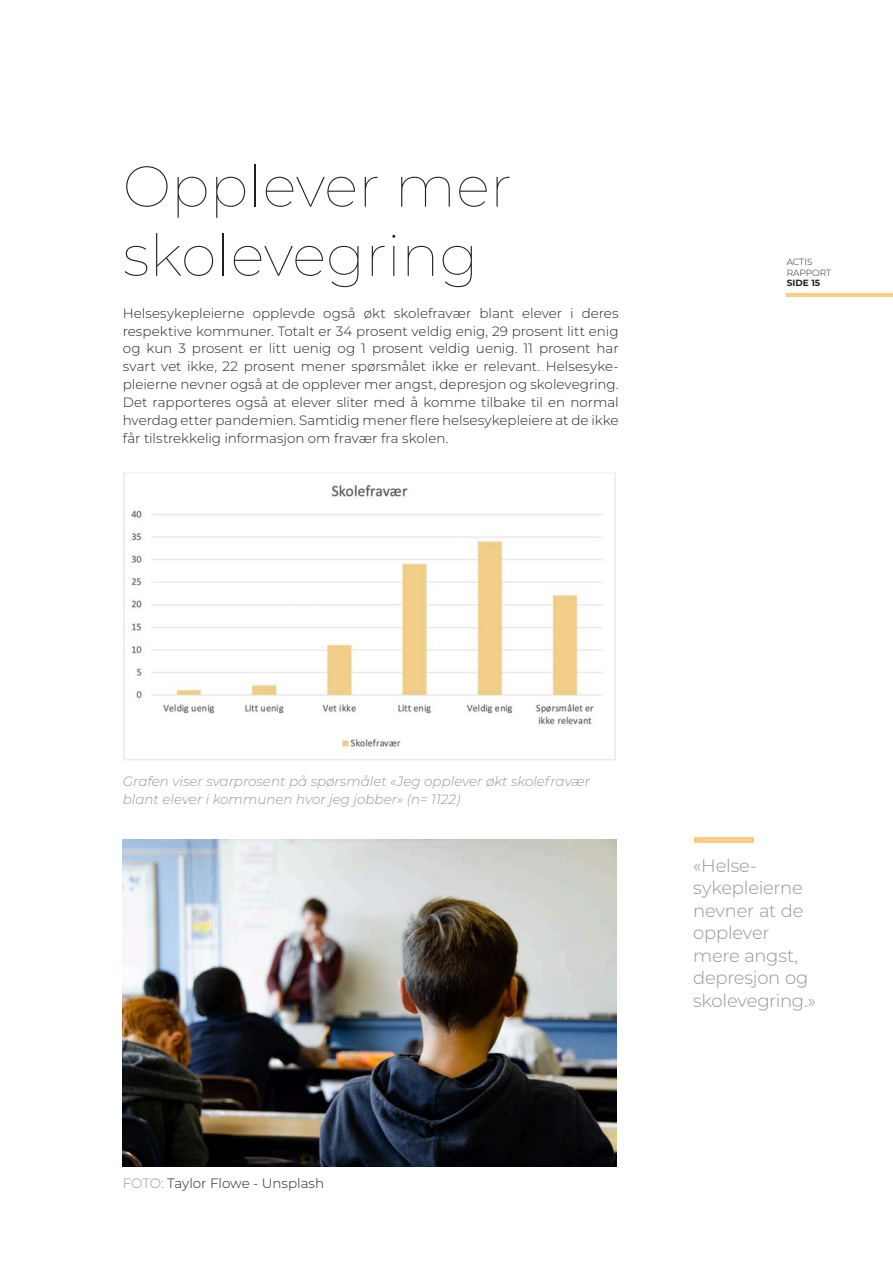
<style>
.page{position:relative;width:893px;height:1263px;background:#fff}
.page>*{position:absolute;margin:0;border:0;box-sizing:border-box;transform-origin:0 0}
.Brødtekst{font:100 57.6px/69.2px "Montserrat";color:#231f20}
.Sitat{font:300 18px/22.5px "Montserrat";letter-spacing:-.015em;color:#939598}
.Brødtekst_inn{font:300 13.5px/18px "Montserrat";color:#231f20;text-align:justify}
.Bildetekst{font:italic 300 13.5px/18px "Montserrat";color:#939598}
.Bildetekst-2{font:300 13.5px "Montserrat";color:#231f20}
.t1{font:300 9px/10.5px "Montserrat";color:#231f20}
.t2{font:700 9px "Montserrat";color:#231f20}
.s1{color:#939598}
</style>
<div class="page">
<hr style="left:787px;top:293px;width:106px;height:4px;background:#fdcb82">
<img style="left:123px;top:472px;width:493px;height:289px">
<img style="left:123px;top:839px;width:494px;height:328px">
<div style="left:694px;top:837px;width:60px;height:6px;background:#fdcb82"></div>
<p class="Brødtekst" style="left:123px;top:150px;width:391px">Opplever mer skolevegring</p>
<p class="Brødtekst_inn" style="left:123px;top:303px;width:497px">Helsesykepleierne opplevde også økt skolefravær blant elever i deres respektive kommuner. Totalt er 34 prosent veldig enig, 29 prosent litt enig og kun 3 prosent er litt uenig og 1 prosent veldig uenig. 11 prosent har svart vet ikke, 22 prosent mener spørsmålet ikke er relevant. Helsesyke&shy;pleierne nevner også at de opplever mer angst, depresjon og skolevegring.<br>Det rapporteres også at elever sliter med å komme tilbake til en normal hverdag etter pandemien. Samtidig mener flere helsesykepleiere at de ikke får tilstrekkelig informasjon om fravær fra skolen.</p>
<p class="t1" style="left:787px;top:257px;width:46px">ACTIS<br>RAPPORT</p>
<p class="t2" style="left:787px;top:277px;width:35px">SIDE 15</p>
<p class="Bildetekst" style="left:123px;top:771px;width:469px">Grafen viser svarprosent på spørsmålet «Jeg opplever økt skolefravær blant elever i kommunen hvor jeg jobber» (n= 1122)</p>
<p class="Bildetekst-2" style="left:123px;top:1174px;width:203px"><span class="s1">FOTO:</span> Taylor Flowe - Unsplash</p>
<p class="Sitat" style="left:693px;top:853px;width:124px">«Helse&shy;sykepleierne nevner at de opplever mere angst, depresjon og skolevegring.»</p>
</div>
